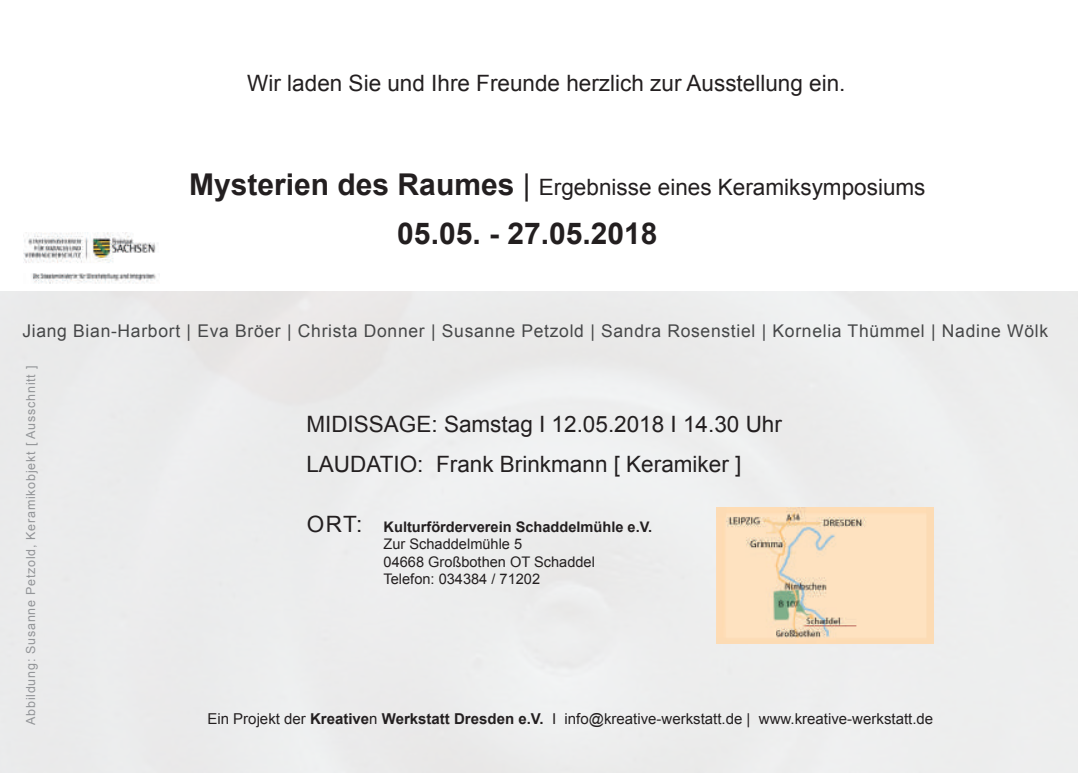
<style>
.page{position:relative;width:1078px;height:773px;background:#fff}
.page>*{position:absolute;margin:0;border:0;box-sizing:border-box;transform-origin:0 0}
.t1{font:700 30px "Arial";color:#231f20}
.t2{font:22.5px/40px "Arial";color:#231f20}
.t3{font:17.5px "Arial";letter-spacing:.04em;color:#464748}
.t4{font:15px "Arial";color:#231f20}
.t5{font:14.5px/17.5px "Arial";color:#231f20}
.t6{font:700 14.5px "Arial";color:#231f20}
.t7{font:12.5px "Arial";letter-spacing:.06em;color:#939598}
.s1{font-weight:700;font-size:30px}
.s2{font-size:30px}
.s3{font-weight:700}
</style>
<div class="page">
<img style="left:716px;top:507px;width:217px;height:136px">
<img style="left:24px;top:233px;width:136px;height:51px">
<p class="t2" style="left:247px;top:64px;width:599px">Wir laden Sie und Ihre Freunde herzlich zur Ausstellung ein.</p>
<p class="t2" style="left:189px;top:167px;width:737px"><span class="s1">Mysterien des Raumes</span> <span class="s2">|</span> Ergebnisse eines Keramiksymposiums</p>
<h1 class="t1" style="left:397px;top:213px;width:262px">05.05. - 27.05.2018</h1>
<p class="t3" style="left:22px;top:319px;width:1027px">Jiang Bian-Harbort | Eva Bröer | Christa Donner | Susanne Petzold | Sandra Rosenstiel | Kornelia Thümmel | Nadine Wölk</p>
<p class="t7" style="left:23px;top:724px;width:360px;rotate:-90deg">Abbildung: Susanne Petzold, Keramikobjekt [ Ausschnitt ]</p>
<p class="t2" style="left:306px;top:404px;width:477px">MIDISSAGE: Samstag I 12.05.2018 I 14.30 Uhr<br>LAUDATIO: Frank Brinkmann [ Keramiker ]</p>
<p class="t2" style="left:306px;top:504px;width:57px">ORT:</p>
<p class="t6" style="left:383px;top:517px;width:270px">Kulturförderverein Schaddelmühle e.V.</p>
<p class="t5" style="left:383px;top:535px;width:213px">Zur Schaddelmühle 5<br>04668 Großbothen OT Schaddel<br>Telefon: 034384 / 71202</p>
<p class="t4" style="left:207px;top:708px;width:727px">Ein Projekt der <span class="s3">Kreative</span>n <span class="s3">Werkstatt Dresden e.V.</span> I info@kreative-werkstatt.de | www.kreative-werkstatt.de</p>
</div>
